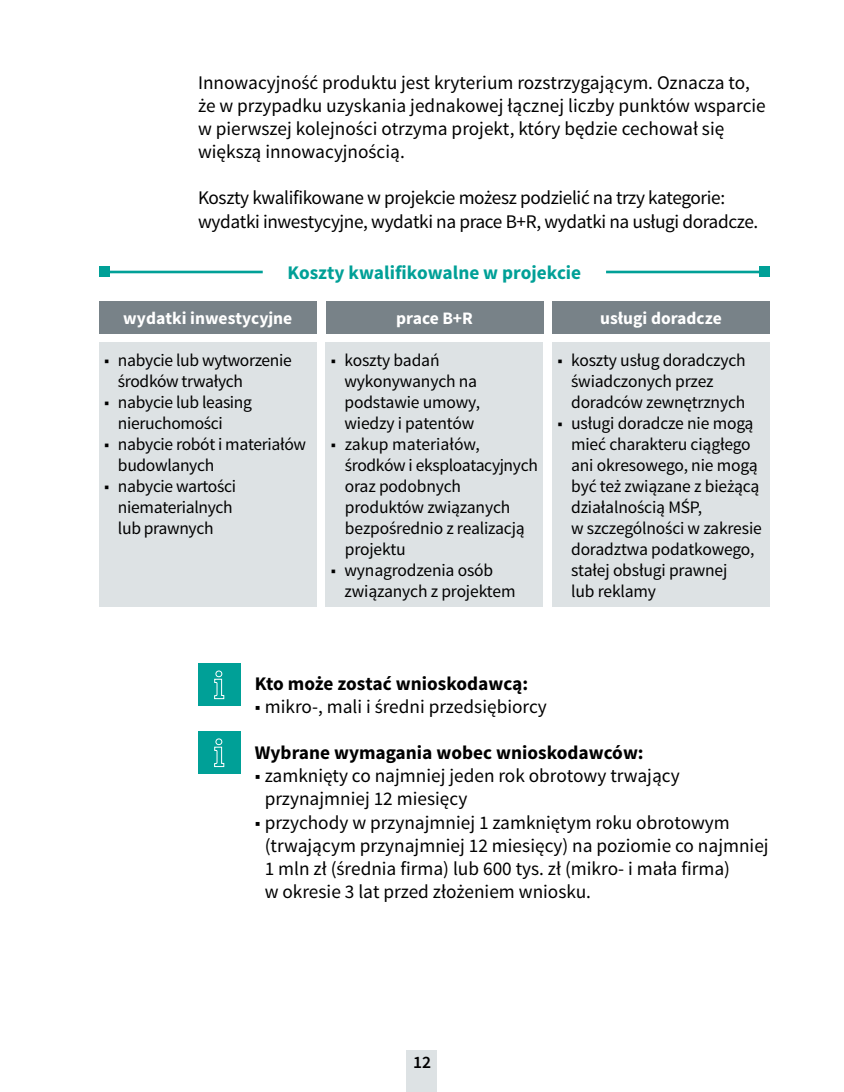
<style>
.page{position:relative;width:844px;height:1092px;background:#fff}
.page>*{position:absolute;margin:0;border:0;box-sizing:border-box;transform-origin:0 0}
.t1{font:19.25px/23.1px "Source Sans Pro";color:#000}
.t2{font:19.25px/23.1px "Source Sans Pro";letter-spacing:-.02em;color:#000}
.t3{font:700 19.25px "Source Sans Pro";color:#000}
.t4{font:700 19.25px "Source Sans Pro";color:#00a097}
.t5{font:17.5px/21px "Source Sans Pro";letter-spacing:-.01em;color:#000}
.t6{font:700 17.5px "Source Sans Pro";color:#fff}
.t7{font:600 17.5px "Source Sans Pro";color:#000}
</style>
<div class="page">
<div style="left:407px;top:1050px;width:30px;height:41px;background:#dde2e4"></div>
<hr style="left:104px;top:271px;width:159px;height:2px;background:#00a097">
<div style="left:99px;top:267px;width:11px;height:10px;background:#00a097"></div>
<hr style="left:606px;top:271px;width:158px;height:2px;background:#00a097">
<div style="left:758px;top:267px;width:11px;height:10px;background:#00a097"></div>
<div style="left:99px;top:343px;width:217px;height:264px;background:#dde2e4"></div>
<div style="left:99px;top:301px;width:217px;height:33px;background:#788288"></div>
<div style="left:326px;top:301px;width:217px;height:33px;background:#788288"></div>
<div style="left:326px;top:343px;width:217px;height:264px;background:#dde2e4"></div>
<div style="left:552px;top:301px;width:217px;height:33px;background:#788288"></div>
<div style="left:552px;top:343px;width:217px;height:264px;background:#dde2e4"></div>
<div style="left:198px;top:663px;width:42px;height:42px;background:#00a097"></div>
<svg style="left:214px;top:670px;width:10px;height:29px"></svg>
<div style="left:198px;top:731px;width:42px;height:42px;background:#00a097"></div>
<svg style="left:214px;top:738px;width:10px;height:29px"></svg>
<p class="t1" style="left:198px;top:71px;width:569px">Innowacyjność produktu jest kryterium rozstrzygającym. Oznacza to, że w przypadku uzyskania jednakowej łącznej liczby punktów wsparcie w pierwszej kolejności otrzyma projekt, który będzie cechował się większą innowacyjnością.</p>
<p class="t2" style="left:198px;top:187px;width:561px">Koszty kwalifikowane w projekcie możesz podzielić na trzy kategorie: wydatki inwestycyjne, wydatki na prace B+R, wydatki na usługi doradcze.</p>
<p class="t4" style="left:287px;top:260px;width:295px">Koszty kwalifikowalne w projekcie</p>
<p class="t6" style="left:123px;top:307px;width:170px">wydatki inwestycyjne</p>
<p class="t6" style="left:396px;top:307px;width:78px">prace B+R</p>
<p class="t5" style="left:344px;top:350px;width:137px;text-indent:-14px">■ koszty badań wykonywanych na podstawie umowy, wiedzy i patentów</p>
<p class="t5" style="left:345px;top:434px;width:194px;text-indent:-14px">■ zakup materiałów, środków i eksploatacyjnych oraz podobnych produktów związanych bezpośrednio z realizacją projektu</p>
<p class="t5" style="left:344px;top:560px;width:172px;text-indent:-14px">■ wynagrodzenia osób związanych z projektem</p>
<p class="t5" style="left:118px;top:350px;width:175px;text-indent:-14px">■ nabycie lub wytworzenie środków trwałych</p>
<p class="t5" style="left:118px;top:392px;width:135px;text-indent:-14px">■ nabycie lub leasing nieruchomości</p>
<p class="t5" style="left:118px;top:434px;width:190px;text-indent:-14px">■ nabycie robót i materiałów budowlanych</p>
<p class="t5" style="left:104px;top:476px;width:133px;text-align:center">■ nabycie wartości niematerialnych lub prawnych</p>
<p class="t6" style="left:600px;top:307px;width:123px">usługi doradcze</p>
<p class="t5" style="left:571px;top:350px;width:176px;text-indent:-14px">■ koszty usług doradczych świadczonych przez doradców zewnętrznych</p>
<p class="t5" style="left:571px;top:413px;width:192px;text-indent:-14px">■ usługi doradcze nie mogą mieć charakteru ciągłego ani okresowego, nie mogą być też związane z bieżącą działalnością MŚP,<br>w szczególności w zakresie doradztwa podatkowego, stałej obsługi prawnej<br>lub reklamy</p>
<p class="t3" style="left:255px;top:671px;width:275px">Kto może zostać wnioskodawcą:</p>
<p class="t1" style="left:255px;top:695px;width:293px">■ mikro-, mali i średni przedsiębiorcy</p>
<p class="t3" style="left:255px;top:740px;width:390px">Wybrane wymagania wobec wnioskodawców:</p>
<p class="t1" style="left:265px;top:764px;width:416px;text-indent:-10px">■ zamknięty co najmniej jeden rok obrotowy trwający przynajmniej 12 miesięcy</p>
<p class="t1" style="left:265px;top:810px;width:505px;text-indent:-10px">■ przychody w przynajmniej 1 zamkniętym roku obrotowym (trwającym przynajmniej 12 miesięcy) na poziomie co najmniej 1 mln zł (średnia firma) lub 600 tys. zł (mikro- i mała firma)<br>w okresie 3 lat przed złożeniem wniosku.</p>
<p class="t7" style="left:413px;top:1051px;width:19px">12</p>
</div>
